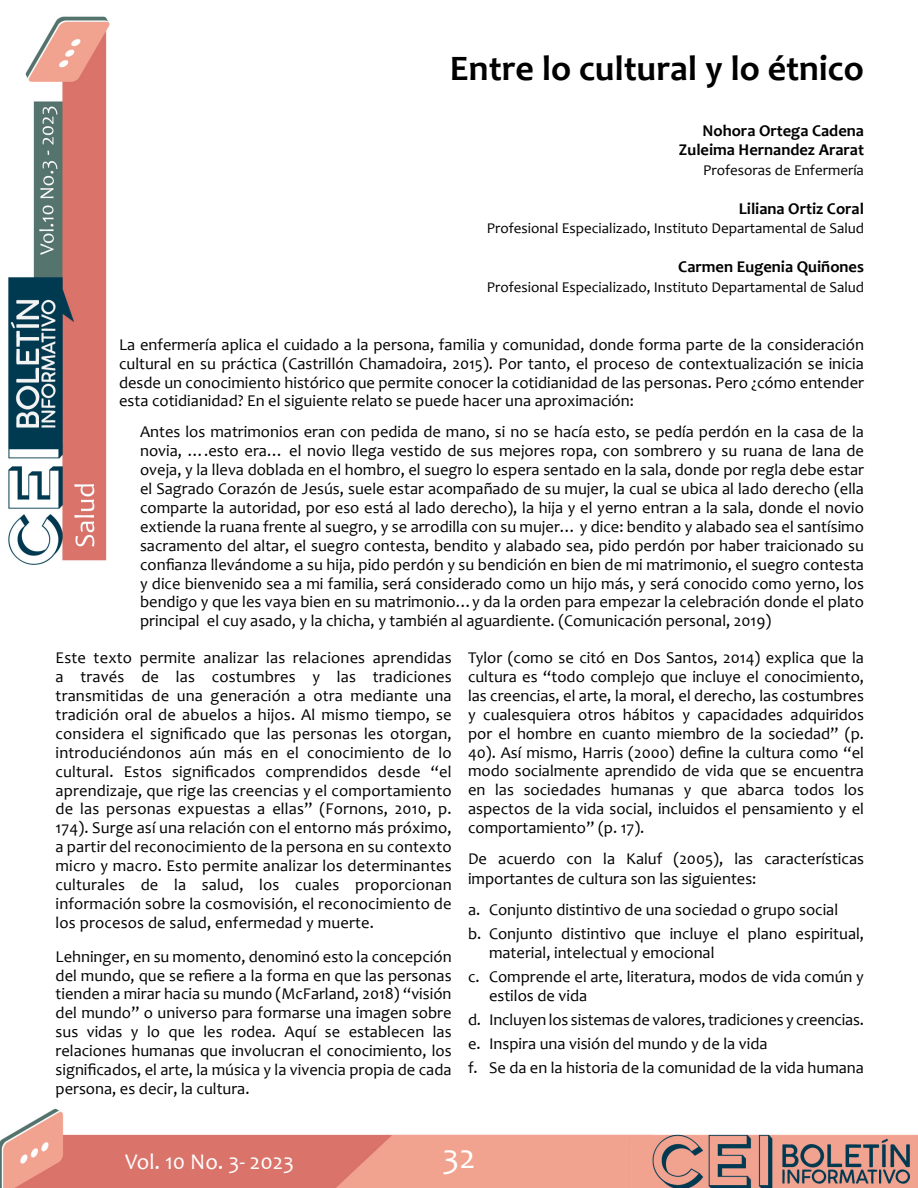
<style>
.page{position:relative;width:918px;height:1188px;background:#fff}
.page>*{position:absolute;margin:0;border:0;box-sizing:border-box;transform-origin:0 0}
.t1{font:700 36px "Candara";color:#000}
.t2{font:34.5px "Candara";color:#fff}
.t3{font:22.5px "Candara";color:#fff}
.t4{font:16.5px/18.9px "Candara";color:#000;text-align:justify}
.t5{font:700 16.5px/19.5px "Candara";color:#000;text-align:right}
.t6{font:15px "Candara";color:#000}
</style>
<div class="page">
<img style="left:0;top:1108px;width:917px;height:80px">
<img style="left:8px;top:16px;width:101px;height:549px">
<h1 class="t1" style="left:450px;top:46px;width:416px">Entre lo cultural y lo étnico</h1>
<p class="t5" style="left:679px;top:121px;width:187px">Nohora Ortega Cadena<br>Zuleima Hernandez Ararat</p>
<p class="t6" style="left:703px;top:161px;width:162px">Profesoras de Enfermería</p>
<p class="t5" style="left:739px;top:199px;width:127px">Liliana Ortiz Coral</p>
<p class="t6" style="left:487px;top:219px;width:379px">Profesional Especializado, Instituto Departamental de Salud</p>
<p class="t5" style="left:678px;top:257px;width:187px">Carmen Eugenia Quiñones</p>
<p class="t6" style="left:487px;top:278px;width:379px">Profesional Especializado, Instituto Departamental de Salud</p>
<p class="t4" style="left:119px;top:335px;width:746px">La enfermería aplica el cuidado a la persona, familia y comunidad, donde forma parte de la consideración cultural en su práctica (Castrillón Chamadoira, 2015). Por tanto, el proceso de contextualización se inicia desde un conocimiento histórico que permite conocer la cotidianidad de las personas. Pero ¿cómo entender esta cotidianidad? En el siguiente relato se puede hacer una aproximación:</p>
<p class="t4" style="left:140px;top:422px;width:725px">Antes los matrimonios eran con pedida de mano, si no se hacía esto, se pedía perdón en la casa de la novia, ….esto era… el novio llega vestido de sus mejores ropa, con sombrero y su ruana de lana de oveja, y la lleva doblada en el hombro, el suegro lo espera sentado en la sala, donde por regla debe estar el Sagrado Corazón de Jesús, suele estar acompañado de su mujer, la cual se ubica al lado derecho (ella comparte la autoridad, por eso está al lado derecho), la hija y el yerno entran a la sala, donde el novio extiende la ruana frente al suegro, y se arrodilla con su mujer… y dice: bendito y alabado sea el santísimo sacramento del altar, el suegro contesta, bendito y alabado sea, pido perdón por haber traicionado su confianza llevándome a su hija, pido perdón y su bendición en bien de mi matrimonio, el suegro contesta y dice bienvenido sea a mi familia, será considerado como un hijo más, y será conocido como yerno, los bendigo y que les vaya bien en su matrimonio…y da la orden para empezar la celebración donde el plato principal el cuy asado, y la chicha, y también al aguardiente. (Comunicación personal, 2019)</p>
<p class="t4" style="left:56px;top:648px;width:398px">Este texto permite analizar las relaciones aprendidas a través de las costumbres y las tradiciones transmitidas de una generación a otra mediante una tradición oral de abuelos a hijos. Al mismo tiempo, se considera el significado que las personas les otorgan, introduciéndonos aún más en el conocimiento de lo cultural. Estos significados comprendidos desde “el aprendizaje, que rige las creencias y el comportamiento de las personas expuestas a ellas” (Fornons, 2010, p.<br>174). Surge así una relación con el entorno más próximo, a partir del reconocimiento de la persona en su contexto micro y macro. Esto permite analizar los determinantes culturales de la salud, los cuales proporcionan información sobre la cosmovisión, el reconocimiento de los procesos de salud, enfermedad y muerte.</p>
<p class="t4" style="left:56px;top:947px;width:398px">Lehninger, en su momento, denominó esto la concepción del mundo, que se refiere a la forma en que las personas tienden a mirar hacia su mundo (McFarland, 2018) “visión del mundo” o universo para formarse una imagen sobre sus vidas y lo que les rodea. Aquí se establecen las relaciones humanas que involucran el conocimiento, los significados, el arte, la música y la vivencia propia de cada persona, es decir, la cultura.</p>
<p class="t4" style="left:468px;top:648px;width:398px">Tylor (como se citó en Dos Santos, 2014) explica que la cultura es “todo complejo que incluye el conocimiento, las creencias, el arte, la moral, el derecho, las costumbres y cualesquiera otros hábitos y capacidades adquiridos por el hombre en cuanto miembro de la sociedad” (p.<br>40). Así mismo, Harris (2000) define la cultura como “el modo socialmente aprendido de vida que se encuentra en las sociedades humanas y que abarca todos los aspectos de la vida social, incluidos el pensamiento y el comportamiento” (p. 17).</p>
<p class="t4" style="left:468px;top:849px;width:398px;line-height:19.8px">De acuerdo con la Kaluf (2005), las características importantes de cultura son las siguientes:</p>
<p class="t4" style="left:468px;top:897px;width:398px;line-height:24px">a. Conjunto distintivo de una sociedad o grupo social<br>b. Conjunto distintivo que incluye el plano espiritual,</p>
<p class="t4" style="left:468px;top:940px;width:397px;line-height:24px;text-indent:21px">material, intelectual y emocional<br>c. Comprende el arte, literatura, modos de vida común y</p>
<p class="t4" style="left:468px;top:983px;width:398px;line-height:24px;text-align:left;text-indent:21px">estilos de vida<br>d. Incluyen los sistemas de valores, tradiciones y creencias. e. Inspira una visión del mundo y de la vida<br>f. Se da en la historia de la comunidad de la vida humana</p>
<h3 class="t3" style="left:125px;top:1147px;width:171px">Vol. 10 No. 3- 2023</h3>
<h2 class="t2" style="left:443px;top:1135px;width:34px">32</h2>
</div>
